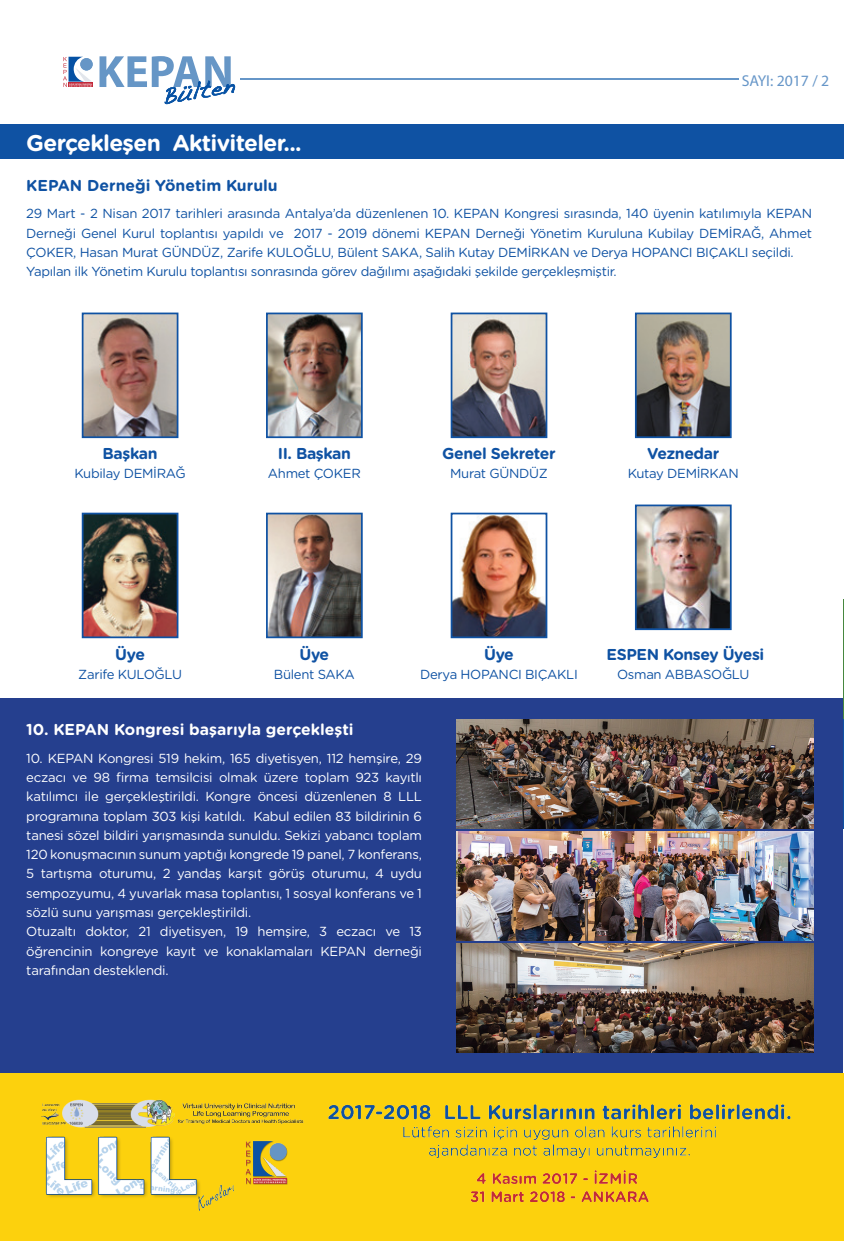
<style>
.page{position:relative;width:844px;height:1241px;background:#fff}
.page>*{position:absolute;margin:0;border:0;box-sizing:border-box;transform-origin:0 0}
.t1{font:700 22.75px "Gotham Rounded";letter-spacing:-.03em;color:#fff}
.t2{font:700 15.75px "Gotham Rounded";letter-spacing:-.025em;color:#0f52a3}
.t3{font:700 15.75px "Gotham Rounded";color:#fff}
.t4{font:700 15.75px "Gotham Rounded";color:#0f52a3}
.t5{font:15.75px "Myriad Pro";color:#6696c8}
.t6{font:13.12px/19.2px "Gotham Rounded";letter-spacing:-.02em;color:#fff}
.t7{font:13.12px/19.2px "Gotham Rounded";letter-spacing:-.025em;color:#0f52a3}
</style>
<div class="page">
<hr style="left:69px;top:83px;width:24px;height:4px;background:#c22839">
<svg style="left:63px;top:57px;width:29px;height:30px"></svg>
<div style="left:80px;top:58px;width:13px;height:12px;background:#6696c6;border-radius:50%"></div>
<svg style="left:99px;top:56px;width:136px;height:48px"></svg>
<hr style="left:240px;top:78px;width:497px;height:2px;background:#6696c8">
<hr style="left:843px;top:599px;width:1px;height:123px;background:#46873f">
<div style="left:0;top:1072px;width:843px;height:168px;background:#fcd10d"></div>
<div style="left:1px;top:698px;width:842px;height:374px;background:#253f8e"></div>
<hr style="left:843px;top:828px;width:1px;height:244px;background:#6596c7">
<div style="left:0;top:124px;width:843px;height:34px;background:#0f52a3"></div>
<svg style="left:843px;top:124px;width:1px;height:34px"></svg>
<img style="left:41px;top:1099px;width:750px;height:112px">
<img style="left:81px;top:312px;width:98px;height:127px">
<img style="left:450px;top:312px;width:98px;height:127px">
<img style="left:634px;top:312px;width:98px;height:127px">
<img style="left:266px;top:312px;width:97px;height:127px">
<img style="left:634px;top:504px;width:98px;height:127px">
<img style="left:81px;top:512px;width:98px;height:127px">
<img style="left:266px;top:512px;width:97px;height:127px">
<img style="left:450px;top:512px;width:98px;height:127px">
<img style="left:456px;top:943px;width:356px;height:109px">
<img style="left:456px;top:719px;width:356px;height:109px">
<img style="left:456px;top:831px;width:356px;height:109px">
<hr style="left:843px;top:719px;width:1px;height:110px;background:#0f52a3">
<p class="t5" style="left:741px;top:70px;width:89px">SAYI: 2017 / 2</p>
<h1 class="t1" style="left:26px;top:126px;width:277px">Gerçekleşen Aktiviteler...</h1>
<p class="t4" style="left:26px;top:173px;width:253px">KEPAN Derneği Yönetim Kurulu</p>
<p class="t7" style="left:26px;top:203px;width:787px">29 Mart - 2 Nisan 2017 tarihleri arasında Antalya’da düzenlenen 10. KEPAN Kongresi sırasında, 140 üyenin katılımıyla KEPAN Derneği Genel Kurul toplantısı yapıldı ve 2017 - 2019 dönemi KEPAN Derneği Yönetim Kuruluna Kubilay DEMİRAĞ, Ahmet ÇOKER, Hasan Murat GÜNDÜZ, Zarife KULOĞLU, Bülent SAKA, Salih Kutay DEMİRKAN ve Derya HOPANCI BIÇAKLI seçildi.<br>Yapılan ilk Yönetim Kurulu toplantısı sonrasında görev dağılımı aşağıdaki şekilde gerçekleşmiştir.</p>
<p class="t2" style="left:103px;top:441px;width:56px">Başkan</p>
<p class="t7" style="left:74px;top:463px;width:113px">Kubilay DEMİRAĞ</p>
<p class="t2" style="left:278px;top:441px;width:75px">II. Başkan</p>
<p class="t7" style="left:268px;top:463px;width:94px">Ahmet ÇOKER</p>
<p class="t2" style="left:442px;top:441px;width:115px">Genel Sekreter</p>
<p class="t7" style="left:450px;top:463px;width:99px">Murat GÜNDÜZ</p>
<p class="t2" style="left:647px;top:441px;width:74px">Veznedar</p>
<p class="t7" style="left:627px;top:463px;width:113px">Kutay DEMİRKAN</p>
<p class="t2" style="left:115px;top:642px;width:31px">Üye</p>
<p class="t7" style="left:78px;top:664px;width:105px">Zarife KULOĞLU</p>
<p class="t2" style="left:299px;top:642px;width:31px">Üye</p>
<p class="t7" style="left:274px;top:664px;width:83px">Bülent SAKA</p>
<p class="t2" style="left:484px;top:642px;width:31px">Üye</p>
<p class="t7" style="left:420px;top:664px;width:159px">Derya HOPANCI BIÇAKLI</p>
<p class="t2" style="left:606px;top:642px;width:159px">ESPEN Konsey Üyesi</p>
<p class="t7" style="left:617px;top:664px;width:134px">Osman ABBASOĞLU</p>
<p class="t3" style="left:26px;top:718px;width:329px">10. KEPAN Kongresi başarıyla gerçekleşti</p>
<p class="t6" style="left:26px;top:747px;width:397px">10. KEPAN Kongresi 519 hekim, 165 diyetisyen, 112 hemşire, 29 eczacı ve 98 firma temsilcisi olmak üzere toplam 923 kayıtlı katılımcı ile gerçekleştirildi. Kongre öncesi düzenlenen 8 LLL programına toplam 303 kişi katıldı. Kabul edilen 83 bildirinin 6 tanesi sözel bildiri yarışmasında sunuldu. Sekizi yabancı toplam 120 konuşmacının sunum yaptığı kongrede 19 panel, 7 konferans, 5 tartışma oturumu, 2 yandaş karşıt görüş oturumu, 4 uydu sempozyumu, 4 yuvarlak masa toplantısı, 1 sosyal konferans ve 1 sözlü sunu yarışması gerçekleştirildi.<br>Otuzaltı doktor, 21 diyetisyen, 19 hemşire, 3 eczacı ve 13 öğrencinin kongreye kayıt ve konaklamaları KEPAN derneği tarafından desteklendi.</p>
</div>
